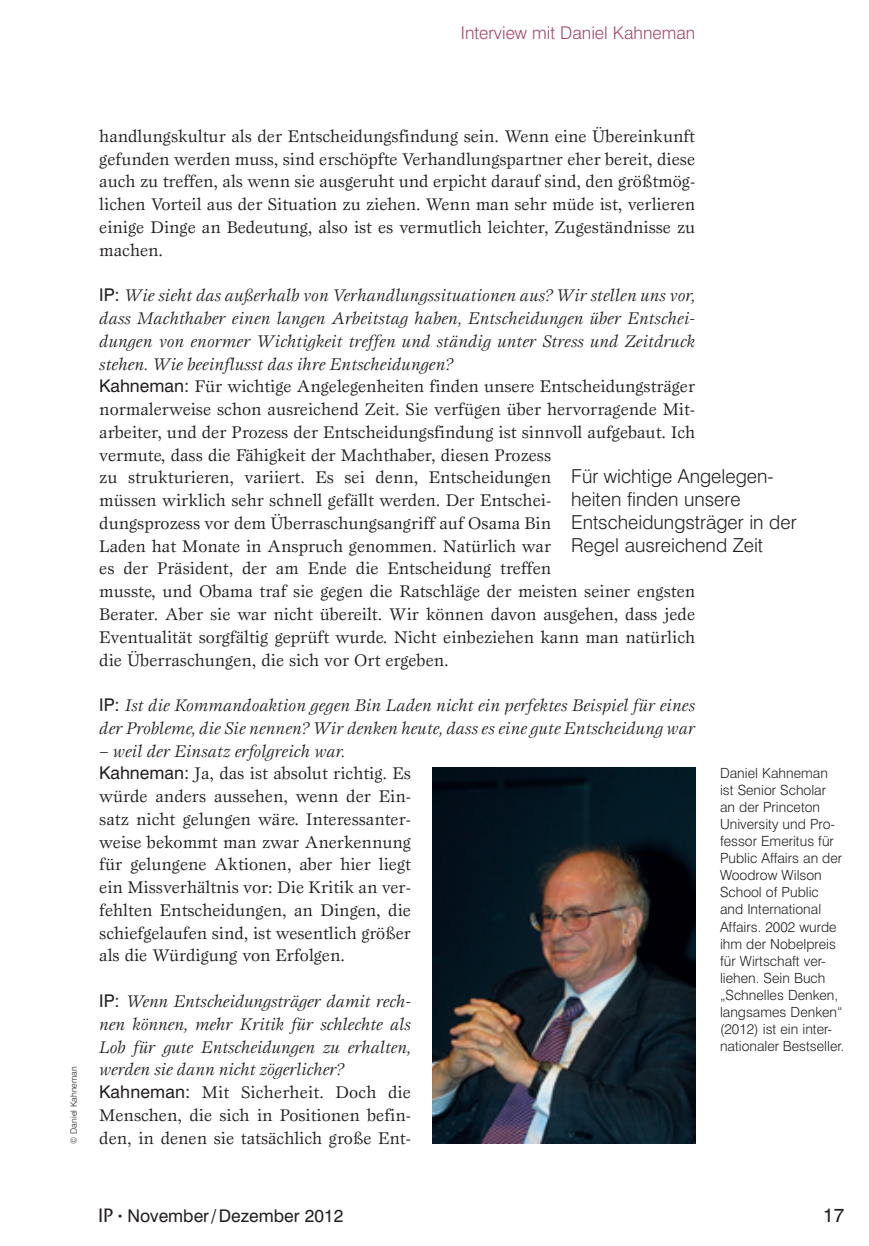
<style>
.page{position:relative;width:869px;height:1246px;background:#fff}
.page>*{position:absolute;margin:0;border:0;box-sizing:border-box;transform-origin:0 0}
.t1{font:300 19.25px/22.8px "Swiss 721 BT";color:#231f20}
.t2{font:19.25px "Swiss 721 BT";color:#231f20}
.t3{font:17.5px/22.8px "Esprit Std";color:#231f20}
.t4{font:italic 17.5px/22.8px "Esprit Std";letter-spacing:-.005em;color:#231f20}
.t5{font:300 17.5px "Swiss 721 BT";color:#a64467}
.t6{font:17.5px "Swiss 721 BT";color:#231f20}
.t7{font:300 14px/17.2px "Swiss 721 BT";color:#231f20}
.t8{font:300 8.75px "Swiss 721 BT";color:#231f20}
.s1{font-family:"Swiss 721 BT"}
.s2{font-style:italic}
.s3{font-family:"Swiss 721 BT";font-style:normal}
.s4{font-style:normal}
.s5{font-family:"ITC Stone Sans";font-weight:500;font-size:19.25px}
.s6{font-size:10.5px}
</style>
<div class="page">
<img style="left:432px;top:767px;width:262px;height:376px">
<p class="t5" style="left:460px;top:22px;width:236px">Interview mit Daniel Kahneman</p>
<p class="t8" style="left:68px;top:1143px;width:79px;rotate:-90deg">© Daniel Kahneman</p>
<p class="t3" style="left:99px;top:124px;width:597px;text-align:justify">handlungskultur als der Entscheidungsfindung sein. Wenn eine Übereinkunft gefunden werden muss, sind erschöpfte Verhandlungspartner eher bereit, diese auch zu treffen, als wenn sie ausgeruht und erpicht darauf sind, den größtmög&shy;lichen Vorteil aus der Situation zu ziehen. Wenn man sehr müde ist, verlieren einige Dinge an Bedeutung, also ist es vermutlich leichter, Zugeständnisse zu machen.</p>
<p class="t3" style="left:99px;top:284px;width:597px"><span class="s1">IP:</span> <span class="s2">Wie sieht das außerhalb von Verhandlungssituationen aus? Wir stellen uns vor, dass Machthaber einen langen Arbeitstag haben, Entscheidungen über Entschei&shy;dungen von enormer Wichtigkeit treffen und ständig unter Stress und Zeitdruck stehen. Wie beeinflusst das ihre Entscheidungen?<br></span><span class="s1">Kahneman:</span> Für wichtige Angelegenheiten finden unsere Entscheidungsträger normalerweise schon ausreichend Zeit. Sie verfügen über hervorragende Mit&shy;arbeiter, und der Prozess der Entscheidungsfindung ist sinnvoll aufgebaut. Ich vermute, dass die Fähigkeit der Machthaber, diesen Prozess<br>zu strukturieren, variiert. Es sei denn, Entscheidungen<br>müssen wirklich sehr schnell gefällt werden. Der Entschei-<br>dungsprozess vor dem Überraschungsangriff auf Osama Bin<br>Laden hat Monate in Anspruch genommen. Natürlich war<br>es der Präsident, der am Ende die Entscheidung treffen<br>musste, und Obama traf sie gegen die Ratschläge der meisten seiner engsten Berater. Aber sie war nicht übereilt. Wir können davon ausgehen, dass jede Eventualität sorgfältig geprüft wurde. Nicht einbeziehen kann man natürlich die Überraschungen, die sich vor Ort ergeben.</p>
<p class="t4" style="left:99px;top:693px;width:597px"><span class="s3">IP:</span> Ist die Kommandoaktion gegen Bin Laden nicht ein perfektes Beispiel für eines der Probleme, die Sie nennen? Wir denken heute, dass es eine gute Entscheidung war</p>
<p class="t3" style="left:99px;top:739px;width:313px"><span class="s2">– weil der Einsatz erfolgreich war.<br></span><span class="s1">Kahneman:</span> Ja, das ist absolut richtig. Es würde anders aussehen, wenn der Ein&shy;satz nicht gelungen wäre. Interessanter&shy;weise bekommt man zwar Anerkennung für gelungene Aktionen, aber hier liegt ein Missverhältnis vor: Die Kritik an ver&shy;fehlten Entscheidungen, an Dingen, die schiefgelaufen sind, ist wesentlich größer als die Würdigung von Erfolgen.</p>
<p class="t4" style="left:99px;top:989px;width:313px"><span class="s3">IP:</span> Wenn Entscheidungsträger damit rech&shy;nen können, mehr Kritik für schlechte als Lob für gute Entscheidungen zu erhalten, werden sie dann nicht zögerlicher?<br><span class="s3">Kahneman:</span> <span class="s4">Mit Sicherheit. Doch die Menschen, die sich in Positionen befin-</span></p>
<p class="t1" style="left:570px;top:465px;width:227px">Für wichtige Angelegen&shy;heiten finden unsere<br>Entscheidungsträger in der<br>Regel ausreichend Zeit</p>
<p class="t7" style="left:719px;top:764px;width:126px">Daniel Kahneman ist Senior Scholar an der Princeton<br>University und Pro&shy;fessor Emeritus für<br>Public Affairs an der<br>Woodrow Wilson<br>School of Public and International<br>Affairs. 2002 wurde ihm der Nobelpreis für Wirtschaft ver&shy;liehen. Sein Buch „Schnelles Denken, langsames Denken“ (2012) ist ein inter&shy;nationaler Bestseller.</p>
<p class="t3" style="left:99px;top:1125px;width:313px">den, in denen sie tatsächlich große Ent-</p>
<p class="t6" style="left:98px;top:1204px;width:246px"><span class="s5">IP</span> <span class="s6">•</span> November/Dezember 2012</p>
<p class="t2" style="left:822px;top:1202px;width:23px">17</p>
</div>
